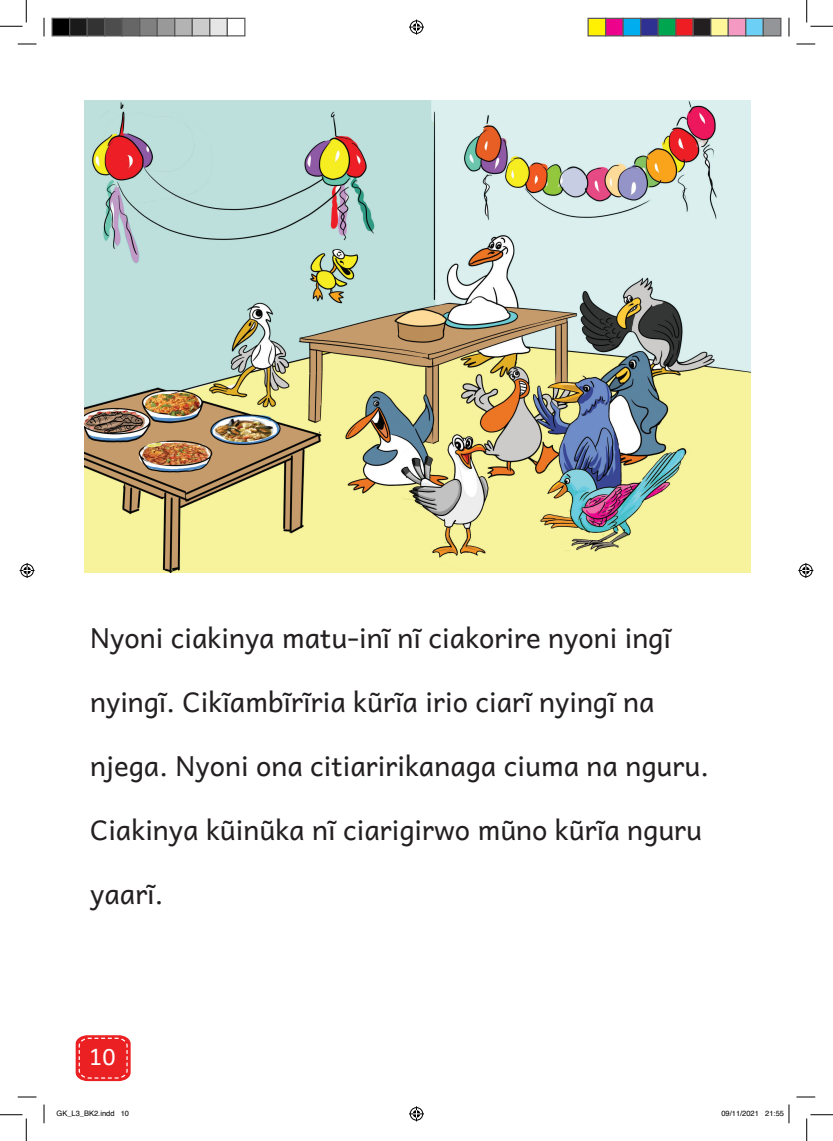
<style>
.page{position:relative;width:833px;height:1141px;background:#fff}
.page>*{position:absolute;margin:0;border:0;box-sizing:border-box;transform-origin:0 0}
.Body_text{font:27.5px "Andika New Basic";color:#231f20}
.t1{font:22.5px "Andika New Basic";color:#fff}
.t2{font:7.5px "Helvetica";color:#000}
</style>
<div class="page">
<svg style="left:76px;top:1035px;width:54px;height:45px;background:#ec3134"></svg>
<img style="left:84px;top:101px;width:665px;height:471px">
<svg style="left:18px;top:43px;width:18px;height:2px"></svg>
<svg style="left:796px;top:43px;width:18px;height:2px"></svg>
<svg style="left:18px;top:1096px;width:18px;height:1px"></svg>
<svg style="left:796px;top:1096px;width:18px;height:1px"></svg>
<svg style="left:43px;top:18px;width:2px;height:18px"></svg>
<svg style="left:43px;top:1104px;width:2px;height:19px"></svg>
<svg style="left:788px;top:18px;width:1px;height:18px"></svg>
<svg style="left:0;top:0;width:27px;height:27px"></svg>
<svg style="left:0;top:1114px;width:27px;height:26px"></svg>
<svg style="left:806px;top:0;width:26px;height:27px"></svg>
<svg style="left:806px;top:1114px;width:26px;height:26px"></svg>
<svg style="left:409px;top:20px;width:15px;height:15px"></svg>
<svg style="left:409px;top:1106px;width:15px;height:15px"></svg>
<svg style="left:20px;top:563px;width:15px;height:15px"></svg>
<svg style="left:798px;top:563px;width:14px;height:15px"></svg>
<div style="left:52px;top:18px;width:18px;height:18px;background:#000"></div>
<div style="left:51px;top:18px;width:19px;height:18px;border:1px solid #595959"></div>
<div style="left:70px;top:18px;width:17px;height:18px;background:#1a1a1a"></div>
<div style="left:69px;top:18px;width:19px;height:18px;border:1px solid #595959"></div>
<div style="left:87px;top:18px;width:18px;height:18px;background:#333"></div>
<div style="left:86px;top:18px;width:19px;height:18px;border:1px solid #595959"></div>
<div style="left:105px;top:18px;width:17px;height:18px;background:#4d4d4d"></div>
<div style="left:104px;top:18px;width:19px;height:18px;border:1px solid #595959"></div>
<div style="left:122px;top:18px;width:18px;height:18px;background:#666"></div>
<div style="left:121px;top:18px;width:19px;height:18px;border:1px solid #595959"></div>
<div style="left:140px;top:18px;width:17px;height:18px;background:#808080"></div>
<div style="left:139px;top:18px;width:19px;height:18px;border:1px solid #595959"></div>
<div style="left:157px;top:18px;width:18px;height:18px;background:#999"></div>
<div style="left:156px;top:18px;width:19px;height:18px;border:1px solid #595959"></div>
<div style="left:175px;top:18px;width:17px;height:18px;background:#b3b3b3"></div>
<div style="left:174px;top:18px;width:19px;height:18px;border:1px solid #595959"></div>
<div style="left:192px;top:18px;width:18px;height:18px;background:#ccc"></div>
<div style="left:191px;top:18px;width:19px;height:18px;border:1px solid #595959"></div>
<div style="left:210px;top:18px;width:17px;height:18px;background:#e6e6e6"></div>
<div style="left:209px;top:18px;width:19px;height:18px;border:1px solid #595959"></div>
<div style="left:226px;top:18px;width:19px;height:18px;border:1px solid #595959"></div>
<div style="left:587px;top:18px;width:18px;height:18px;background:#fff101"></div>
<div style="left:587px;top:18px;width:19px;height:18px;border:1px solid #595959"></div>
<div style="left:605px;top:18px;width:17px;height:18px;background:#ed028c"></div>
<div style="left:604px;top:18px;width:19px;height:18px;border:1px solid #595959"></div>
<div style="left:622px;top:18px;width:18px;height:18px;background:#00aeef"></div>
<div style="left:622px;top:18px;width:19px;height:18px;border:1px solid #595959"></div>
<div style="left:640px;top:18px;width:17px;height:18px;background:#2e3092"></div>
<div style="left:639px;top:18px;width:19px;height:18px;border:1px solid #595959"></div>
<div style="left:657px;top:18px;width:18px;height:18px;background:#00a54f"></div>
<div style="left:657px;top:18px;width:19px;height:18px;border:1px solid #595959"></div>
<div style="left:675px;top:18px;width:17px;height:18px;background:#ee1d23"></div>
<div style="left:674px;top:18px;width:19px;height:18px;border:1px solid #595959"></div>
<div style="left:692px;top:18px;width:18px;height:18px;background:#231f20"></div>
<div style="left:692px;top:18px;width:19px;height:18px;border:1px solid #595959"></div>
<div style="left:710px;top:18px;width:17px;height:18px;background:#fff79a"></div>
<div style="left:709px;top:18px;width:19px;height:18px;border:1px solid #595959"></div>
<div style="left:727px;top:18px;width:18px;height:18px;background:#f499c2"></div>
<div style="left:727px;top:18px;width:19px;height:18px;border:1px solid #595959"></div>
<div style="left:745px;top:18px;width:17px;height:18px;background:#6bcff6"></div>
<div style="left:744px;top:18px;width:19px;height:18px;border:1px solid #595959"></div>
<div style="left:762px;top:18px;width:18px;height:18px;background:#939598"></div>
<div style="left:762px;top:18px;width:19px;height:18px;border:1px solid #595959"></div>
<svg style="left:788px;top:1104px;width:1px;height:19px"></svg>
<p class="Body_text" style="left:90px;top:613px;width:582px">Nyoni ciakinya matu-inĩ nĩ ciakorire nyoni ingĩ</p>
<p class="Body_text" style="left:90px;top:677px;width:565px">nyingĩ. Cikĩambĩrĩria kũrĩa irio ciarĩ nyingĩ na</p>
<p class="Body_text" style="left:90px;top:740px;width:620px">njega. Nyoni ona citiaririkanaga ciuma na nguru.</p>
<p class="Body_text" style="left:90px;top:804px;width:613px">Ciakinya kũinũka nĩ ciarigirwo mũno kũrĩa nguru</p>
<p class="Body_text" style="left:90px;top:868px;width:75px">yaarĩ.</p>
<p class="t1" style="left:89px;top:1035px;width:28px">10</p>
<p class="t2" style="left:56px;top:1107px;width:74px">GK_L3_BK2.indd 10</p>
<p class="t2" style="left:721px;top:1107px;width:64px">09/11/2021 21:55</p>
</div>
